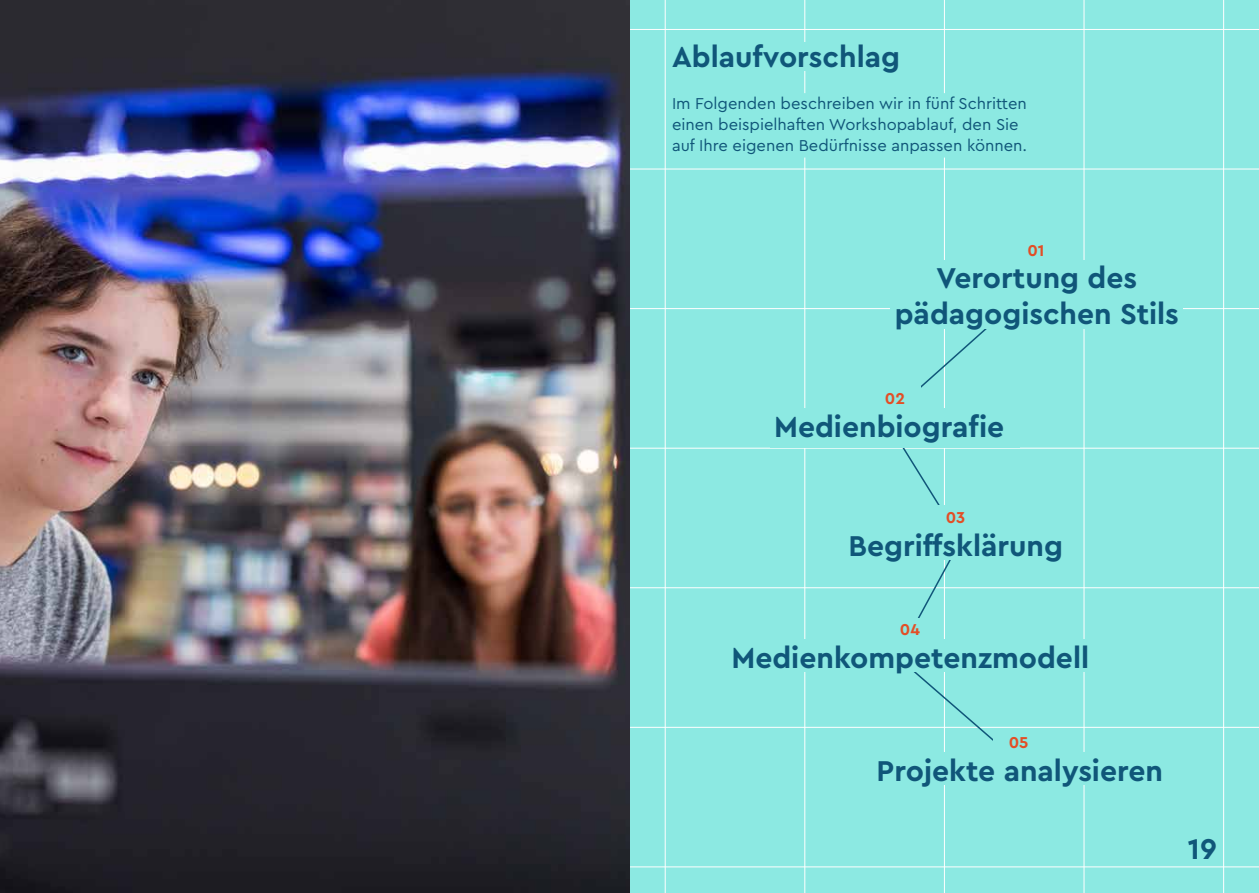
<style>
.page{position:relative;width:1259px;height:893px;background:#8ce9e2}
.page>*{position:absolute;margin:0;border:0;box-sizing:border-box;transform-origin:0 0}
.t1{font:700 30px/36px "Cera Pro";color:#105679;text-align:center}
.t2{font:16.5px/21px "Cera Pro";color:#105679}
.t3{font:700 16.5px "Cera Pro";color:#e34e26}
</style>
<div class="page">
<hr style="left:629px;top:29px;width:630px;height:1px;background:#fff">
<hr style="left:629px;top:169px;width:630px;height:1px;background:#fff">
<hr style="left:629px;top:308px;width:630px;height:1px;background:#fff">
<hr style="left:629px;top:448px;width:630px;height:1px;background:#fff">
<hr style="left:629px;top:587px;width:630px;height:1px;background:#fff">
<hr style="left:629px;top:727px;width:630px;height:1px;background:#fff">
<hr style="left:629px;top:866px;width:630px;height:1px;background:#fff">
<hr style="left:1223px;top:0;width:1px;height:893px;background:#fff">
<hr style="left:1083px;top:0;width:1px;height:893px;background:#fff">
<hr style="left:944px;top:0;width:1px;height:893px;background:#fff">
<hr style="left:804px;top:0;width:1px;height:893px;background:#fff">
<hr style="left:665px;top:0;width:1px;height:893px;background:#fff">
<svg style="left:883px;top:308px;width:156px;height:433px"></svg>
<div style="left:890px;top:260px;width:293px;height:69px;background:#8ce9e2"></div>
<div style="left:884px;top:618px;width:52px;height:22px;background:#8ce9e2"></div>
<div style="left:727px;top:640px;width:366px;height:32px;background:#8ce9e2"></div>
<div style="left:993px;top:730px;width:51px;height:22px;background:#8ce9e2"></div>
<div style="left:872px;top:752px;width:295px;height:33px;background:#8ce9e2"></div>
<div style="left:929px;top:505px;width:52px;height:22px;background:#8ce9e2"></div>
<div style="left:844px;top:527px;width:223px;height:33px;background:#8ce9e2"></div>
<div style="left:869px;top:386px;width:51px;height:22px;background:#8ce9e2"></div>
<div style="left:770px;top:408px;width:250px;height:39px;background:#8ce9e2"></div>
<div style="left:666px;top:42px;width:269px;height:29px;background:#8ce9e2"></div>
<svg style="left:804px;top:93px;width:141px;height:65px"></svg>
<img style="left:0;top:0;width:629px;height:893px">
<h1 class="t1" style="left:672px;top:37px;width:229px">Ablaufvorschlag</h1>
<p class="t2" style="left:672px;top:92px;width:357px">Im Folgenden beschreiben wir in fünf Schritten einen beispielhaften Workshopablauf, den Sie auf Ihre eigenen Bedürfnisse anpassen können.</p>
<p class="t3" style="left:1027px;top:239px;width:19px">01</p>
<h1 class="t1" style="left:894px;top:259px;width:286px">Verortung des pädagogischen Stils</h1>
<p class="t3" style="left:885px;top:388px;width:22px">02</p>
<h1 class="t1" style="left:774px;top:407px;width:232px">Medienbiografie</h1>
<p class="t3" style="left:945px;top:506px;width:21px">03</p>
<h1 class="t1" style="left:848px;top:526px;width:216px">Begriffsklärung</h1>
<p class="t3" style="left:900px;top:619px;width:21px">04</p>
<h1 class="t1" style="left:731px;top:639px;width:359px">Medienkompetenzmodell</h1>
<p class="t3" style="left:1008px;top:731px;width:21px">05</p>
<h1 class="t1" style="left:876px;top:751px;width:288px">Projekte analysieren</h1>
<h1 class="t1" style="left:1188px;top:829px;width:30px">19</h1>
</div>
